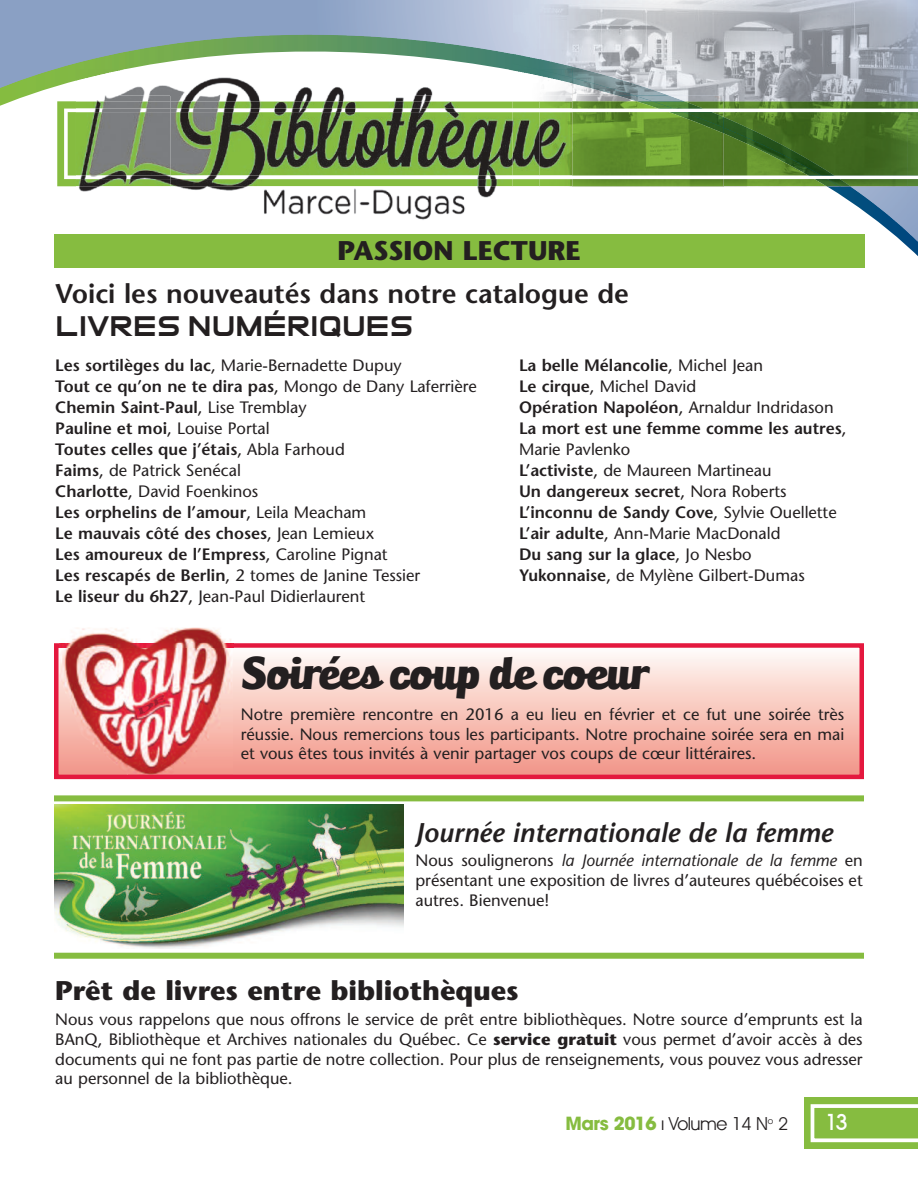
<style>
.page{position:relative;width:918px;height:1188px;background:#fff}
.page>*{position:absolute;margin:0;border:0;box-sizing:border-box;transform-origin:0 0}
.t1{font:42px "Bulletto Killa";color:#231f20}
.t2{font:700 27px "Stone Sans";color:#231f20}
.t3{font:600 27px "Stone Sans";color:#231f20}
.t4{font:italic 600 27px "Stone Sans";color:#231f20}
.t5{font:27px "Elemental End";color:#231f20}
.t6{font:24px "Avant Garde Md ITCTT";color:#fff}
.t7{font:18px "Avant Garde Bk BT Book";letter-spacing:-.03em;color:#231f20}
.t8{font:600 16.5px/21px "Stone Sans";color:#231f20}
.t9{font:16.5px/19.8px "Stone Sans";color:#231f20;text-align:justify}
.t10{font:9px "Avant Garde Bk BT Book";color:#231f20}
.s1{font-weight:400}
.s2{font-style:italic}
.s3{font-weight:700}
.s4{font-family:"Avant Garde";font-weight:700;color:#86bc40}
.s5{font-size:18px}
</style>
<div class="page">
<div style="left:804px;top:1097px;width:114px;height:52px;background:#86bc40"></div>
<svg style="left:811px;top:1104px;width:107px;height:38px"></svg>
<img style="left:0;top:0;width:724px;height:34px">
<img style="left:0;top:34px;width:918px;height:234px">
<img style="left:0;top:64px;width:71px;height:24px">
<img style="left:76px;top:70px;width:437px;height:26px">
<img style="left:171px;top:0;width:184px;height:44px">
<img style="left:513px;top:59px;width:26px;height:5px">
<div style="left:513px;top:0;width:26px;height:59px;background:#c9d4e5"></div>
<img style="left:513px;top:64px;width:26px;height:32px">
<img style="left:355px;top:0;width:158px;height:54px">
<img style="left:572px;top:67px;width:152px;height:120px">
<img style="left:539px;top:96px;width:33px;height:129px">
<img style="left:539px;top:67px;width:129px;height:29px">
<img style="left:724px;top:0;width:194px;height:187px">
<img style="left:539px;top:101px;width:185px;height:85px">
<img style="left:539px;top:109px;width:33px;height:70px">
<svg style="left:57px;top:101px;width:19px;height:85px;background:#9fca68"></svg>
<img style="left:76px;top:96px;width:463px;height:129px">
<img style="left:637px;top:101px;width:87px;height:32px">
<img style="left:652px;top:96px;width:17px;height:5px">
<img style="left:669px;top:96px;width:55px;height:5px">
<img style="left:619px;top:96px;width:33px;height:5px">
<img style="left:839px;top:154px;width:69px;height:32px">
<img style="left:827px;top:154px;width:12px;height:32px">
<img style="left:724px;top:154px;width:103px;height:33px">
<img style="left:874px;top:203px;width:34px;height:29px">
<svg style="left:827px;top:186px;width:24px;height:1px"></svg>
<img style="left:908px;top:101px;width:10px;height:141px">
<div style="left:54px;top:235px;width:810px;height:33px;background:#86bc40"></div>
<div style="left:58px;top:648px;width:801px;height:127px;background:linear-gradient(to bottom,#fffaf6,#f29486)"></div>
<div style="left:54px;top:643px;width:810px;height:136px;border:4px solid #e4183e"></div>
<img style="left:59px;top:628px;width:174px;height:147px">
<img style="left:127px;top:775px;width:106px;height:3px">
<img style="left:54px;top:804px;width:350px;height:144px">
<div style="left:54px;top:953px;width:810px;height:6px;background:#86bc40"></div>
<div style="left:54px;top:795px;width:810px;height:6px;background:#86bc40"></div>
<svg style="left:242px;top:656px;width:24px;height:34px"></svg>
<svg style="left:291px;top:657px;width:72px;height:33px;background:#fbe5df"></svg>
<svg style="left:390px;top:667px;width:22px;height:23px"></svg>
<svg style="left:456px;top:667px;width:23px;height:32px"></svg>
<svg style="left:490px;top:657px;width:160px;height:33px;background:#fbe5df"></svg>
<h2 class="t2" style="left:337px;top:240px;width:245px">PASSION LECTURE</h2>
<h2 class="t3" style="left:56px;top:283px;width:575px">Voici les nouveautés dans notre catalogue de</h2>
<h2 class="t5" style="left:56px;top:310px;width:359px">LIVRES NUMÉRIQUES</h2>
<p class="t8" style="left:55px;top:357px;width:423px">Les sortilèges du lac<span class="s1">, Marie-Bernadette Dupuy<br></span>Tout ce qu’on ne te dira pas<span class="s1">, Mongo de Dany Laferrière </span>Chemin Saint-Paul<span class="s1">, Lise Tremblay<br></span>Pauline et moi<span class="s1">, Louise Portal<br></span>Toutes celles que j’étais<span class="s1">, Abla Farhoud<br></span>Faims<span class="s1">, de Patrick Senécal<br></span>Charlotte<span class="s1">, David Foenkinos<br></span>Les orphelins de l’amour<span class="s1">, Leila Meacham<br></span>Le mauvais côté des choses<span class="s1">, Jean Lemieux<br></span>Les amoureux de l’Empress<span class="s1">, Caroline Pignat<br></span>Les rescapés de Berlin<span class="s1">, 2 tomes de Janine Tessier<br></span>Le liseur du 6h27<span class="s1">, Jean-Paul Didierlaurent</span></p>
<p class="t8" style="left:519px;top:357px;width:329px">La belle Mélancolie<span class="s1">, Michel Jean<br></span>Le cirque<span class="s1">, Michel David<br></span>Opération Napoléon<span class="s1">, Arnaldur Indridason </span>La mort est une femme comme les autres<span class="s1">, Marie Pavlenko<br></span>L’activiste<span class="s1">, de Maureen Martineau<br></span>Un dangereux secret<span class="s1">, Nora Roberts </span>L’inconnu de Sandy Cove<span class="s1">, Sylvie Ouellette </span>L’air adulte<span class="s1">, Ann-Marie MacDonald<br></span>Du sang sur la glace<span class="s1">, Jo Nesbo </span>Yukonnaise<span class="s1">, de Mylène Gilbert-Dumas</span></p>
<h1 class="t1" style="left:267px;top:645px;width:192px">□ ▲□◆</h1>
<p class="t9" style="left:241px;top:706px;width:605px">Notre première rencontre en 2016 a eu lieu en février et ce fut une soirée très réussie. Nous remercions tous les participants. Notre prochaine soirée sera en mai et vous êtes tous invités à venir partager vos coups de cœur littéraires.</p>
<h2 class="t4" style="left:415px;top:822px;width:419px">Journée internationale de la femme</h2>
<p class="t9" style="left:415px;top:852px;width:449px">Nous soulignerons <span class="s2">la Journée internationale de la femme</span> en présentant une exposition de livres d’auteures québécoises et autres. Bienvenue!</p>
<h2 class="t2" style="left:55px;top:980px;width:465px">Prêt de livres entre bibliothèques</h2>
<p class="t9" style="left:55px;top:1011px;width:809px">Nous vous rappelons que nous offrons le service de prêt entre bibliothèques. Notre source d’emprunts est la BAnQ, Bibliothèque et Archives nationales du Québec. Ce <span class="s3">service gratuit</span> vous permet d’avoir accès à des documents qui ne font pas partie de notre collection. Pour plus de renseignements, vous pouvez vous adresser au personnel de la bibliothèque.</p>
<p class="t7" style="left:565px;top:1117px;width:204px"><span class="s4">Mars 2016</span> ı Volume 14 N</p>
<h3 class="t6" style="left:825px;top:1108px;width:24px">13</h3>
<p class="t10" style="left:768px;top:1117px;width:22px">o <span class="s5">2</span></p>
</div>
